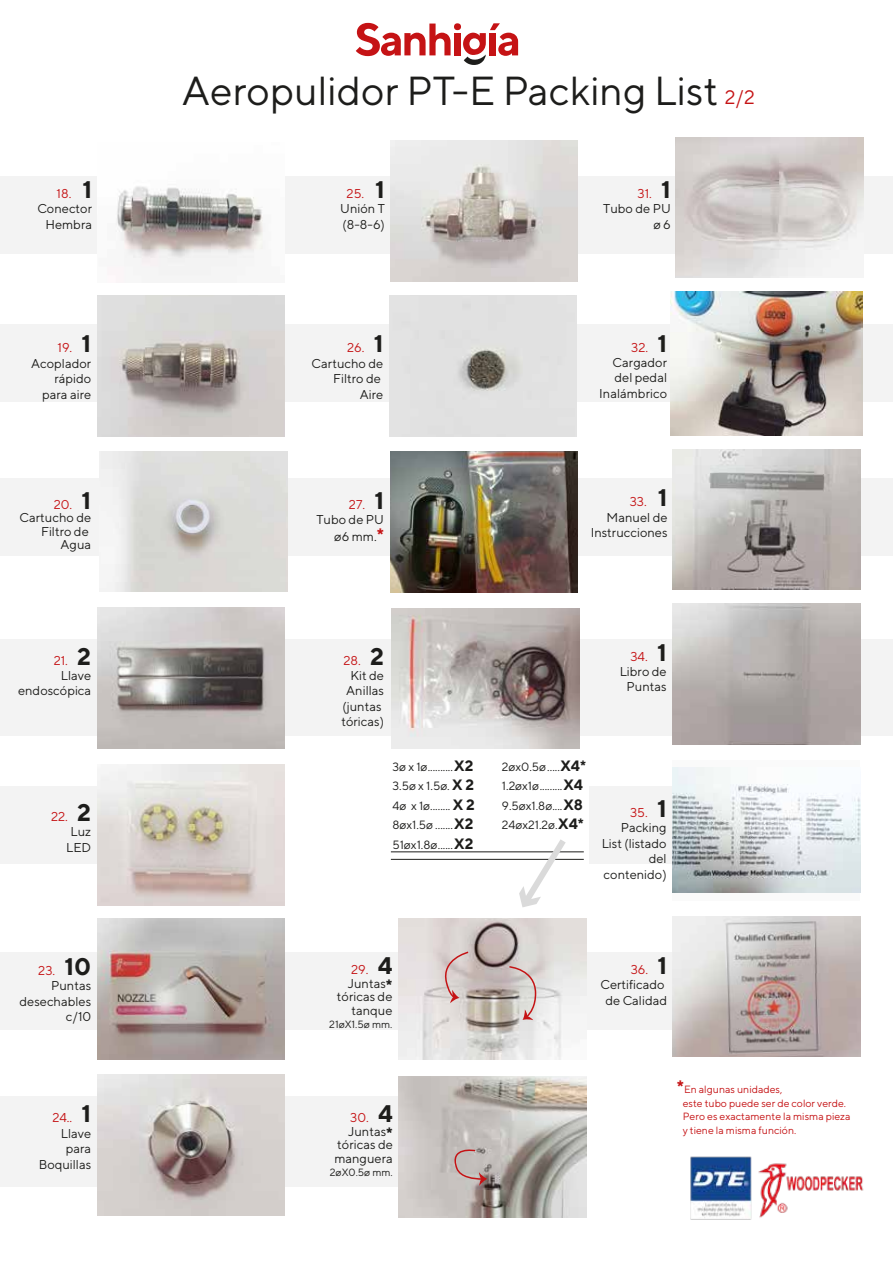
<style>
.page{position:relative;width:893px;height:1263px;background:#fff}
.page>*{position:absolute;margin:0;border:0;box-sizing:border-box;transform-origin:0 0}
.t1{font:40.5px "TT Norms";color:#1d1d1b}
.t2{font:12.9px/15.5px "TT Norms";color:#1d1d1b;text-align:right}
.t3{font:12px/19.5px "TT Norms";color:#1d1d1b}
.t4{font:10.5px/13.5px "TT Norms";color:#c51315}
.t5{font:10.5px "TT Norms";color:#1d1d1b}
.s1{color:#c51315}
.s2{font-weight:700;font-size:24px}
.s3{font-size:19.5px;color:#c51315}
.s4{font-weight:700;font-size:18px;color:#c51315}
.s5{font-weight:700;font-size:15px}
.s6{font-weight:700;font-size:16.5px}
.s7{font-weight:700;font-size:18px}
</style>
<div class="page">
<div style="left:589px;top:786px;width:272px;height:77px;background:#f3f3f3"></div>
<div style="left:0;top:176px;width:893px;height:77px;background:#f3f3f3"></div>
<div style="left:0;top:324px;width:893px;height:77px;background:#f3f3f3"></div>
<div style="left:0;top:478px;width:893px;height:77px;background:#f3f3f3"></div>
<svg style="left:0;top:640px;width:893px;height:96px;fill:#f3f3f3"></svg>
<div style="left:0;top:786px;width:272px;height:77px;background:#f3f3f3"></div>
<div style="left:0;top:952px;width:704px;height:77px;background:#f3f3f3"></div>
<div style="left:0;top:1097px;width:583px;height:90px;background:#f3f3f3"></div>
<img style="left:671px;top:292px;width:192px;height:144px">
<hr style="left:391px;top:851px;width:193px;height:1px;background:#1d1d1b">
<hr style="left:391px;top:859px;width:193px;height:1px;background:#1d1d1b">
<svg style="left:356px;top:23px;width:162px;height:42px"></svg>
<img style="left:97px;top:296px;width:188px;height:140px">
<img style="left:97px;top:608px;width:188px;height:140px">
<img style="left:97px;top:176px;width:165px;height:100px">
<img style="left:97px;top:765px;width:188px;height:140px">
<img style="left:390px;top:452px;width:187px;height:140px">
<img style="left:97px;top:918px;width:188px;height:141px">
<img style="left:97px;top:1075px;width:188px;height:140px">
<img style="left:676px;top:138px;width:187px;height:140px">
<img style="left:390px;top:141px;width:187px;height:140px">
<img style="left:673px;top:916px;width:187px;height:141px">
<img style="left:399px;top:918px;width:187px;height:141px">
<img style="left:391px;top:608px;width:188px;height:141px">
<img style="left:399px;top:1077px;width:187px;height:140px">
<img style="left:673px;top:449px;width:187px;height:141px">
<svg style="left:441px;top:951px;width:29px;height:52px"></svg>
<svg style="left:448px;top:1146px;width:39px;height:40px"></svg>
<svg style="left:508px;top:965px;width:29px;height:55px"></svg>
<img style="left:690px;top:1156px;width:174px;height:64px">
<img style="left:389px;top:296px;width:188px;height:140px">
<img style="left:100px;top:451px;width:187px;height:141px">
<svg style="left:518px;top:839px;width:53px;height:68px"></svg>
<div style="left:673px;top:760px;width:187px;height:141px;background:#fafafa"></div>
<img style="left:673px;top:767px;width:187px;height:126px">
<p class="t2" style="left:37px;top:185px;width:56px"><span class="s1">18.</span> <span class="s2">1<br></span>Conector<br>Hembra</p>
<h1 class="t1" style="left:182px;top:66px;width:574px">Aeropulidor PT-E Packing List <span class="s3">2/2</span></h1>
<p class="t2" style="left:340px;top:185px;width:46px;text-align:center"><span class="s1">25.</span> <span class="s2">1<br></span>Unión T (8-8-6)</p>
<p class="t2" style="left:603px;top:185px;width:69px"><span class="s1">31.</span> <span class="s2">1<br></span>Tubo de PU ø 6</p>
<p class="t2" style="left:31px;top:340px;width:62px"><span class="s1">19.</span> <span class="s2">1<br></span>Acoplador rápido para aire</p>
<p class="t2" style="left:312px;top:340px;width:73px"><span class="s1">26.</span> <span class="s2">1<br></span>Cartucho de<br>Filtro de<br>Aire</p>
<p class="t2" style="left:20px;top:497px;width:73px;line-height:13.5px"><span class="s1">20.</span> <span class="s2">1<br></span>Cartucho de<br>Filtro de<br>Agua</p>
<p class="t2" style="left:316px;top:496px;width:69px;line-height:15.9px"><span class="s1">27.</span> <span class="s2">1<br></span>Tubo de PU ø6 mm.<span class="s4">*</span></p>
<p class="t2" style="left:599px;top:339px;width:69px"><span class="s1">32.</span> <span class="s2">1<br></span>Cargador del pedal<br>Inalámbrico</p>
<p class="t2" style="left:591px;top:494px;width:78px"><span class="s1">33.</span> <span class="s2">1<br></span>Manuel de<br>Instrucciones</p>
<p class="t2" style="left:18px;top:652px;width:75px"><span class="s1">21.</span> <span class="s2">2<br></span>Llave endoscópica</p>
<p class="t2" style="left:51px;top:808px;width:42px"><span class="s1">22.</span> <span class="s2">2<br></span>Luz<br>LED</p>
<p class="t2" style="left:341px;top:652px;width:44px"><span class="s1">28.</span> <span class="s2">2<br></span>Kit de<br>Anillas (juntas tóricas)</p>
<p class="t3" style="left:392px;top:756px;width:84px">3ø x 1ø..........<span class="s5">X2<br></span>3.5ø x 1.5ø. <span class="s5">X 2<br></span>4ø x 1ø........ <span class="s5">X 2<br></span>8øx1.5ø .......<span class="s5">X2<br></span>51øx1.8ø......<span class="s5">X2</span></p>
<p class="t3" style="left:502px;top:756px;width:86px">2øx0.5ø.....<span class="s5">X4*<br></span>1.2øx1ø.........<span class="s5">X4<br></span>9.5øx1.8ø....<span class="s5">X8<br></span>24øx21.2ø.<span class="s5">X4*</span></p>
<p class="t2" style="left:620px;top:648px;width:48px"><span class="s1">34.</span> <span class="s2">1<br></span>Libro de<br>Puntas</p>
<p class="t2" style="left:602px;top:804px;width:67px"><span class="s1">35.</span> <span class="s2">1<br></span>Packing<br>List (listado del contenido)</p>
<p class="t2" style="left:20px;top:962px;width:73px"><span class="s1">23.</span> <span class="s2">10<br></span>Puntas desechables c/10</p>
<p class="t2" style="left:39px;top:1110px;width:54px"><span class="s1">24..</span> <span class="s2">1<br></span>Llave para<br>Boquillas</p>
<p class="t2" style="left:337px;top:962px;width:57px;line-height:13.5px"><span class="s1">29.</span> <span class="s2">4<br></span>Juntas<span class="s6">* </span>tóricas de tanque</p>
<p class="t5" style="left:329px;top:1018px;width:65px">21øX1.5ø mm.</p>
<p class="t2" style="left:334px;top:1111px;width:60px;line-height:13.5px"><span class="s1">30.</span> <span class="s2">4<br></span>Juntas<span class="s6">* </span>tóricas de manguera</p>
<p class="t5" style="left:330px;top:1166px;width:64px">2øX0.5ø mm.</p>
<p class="t2" style="left:600px;top:961px;width:68px"><span class="s1">36.</span> <span class="s2">1<br></span>Certificado de Calidad</p>
<p class="t4" style="left:683px;top:1082px;width:169px;text-indent:-6px"><span class="s7">*</span>En algunas unidades,<br>este tubo puede ser de color verde.<br>Pero es exactamente la misma pieza y tiene la misma función.</p>
</div>
